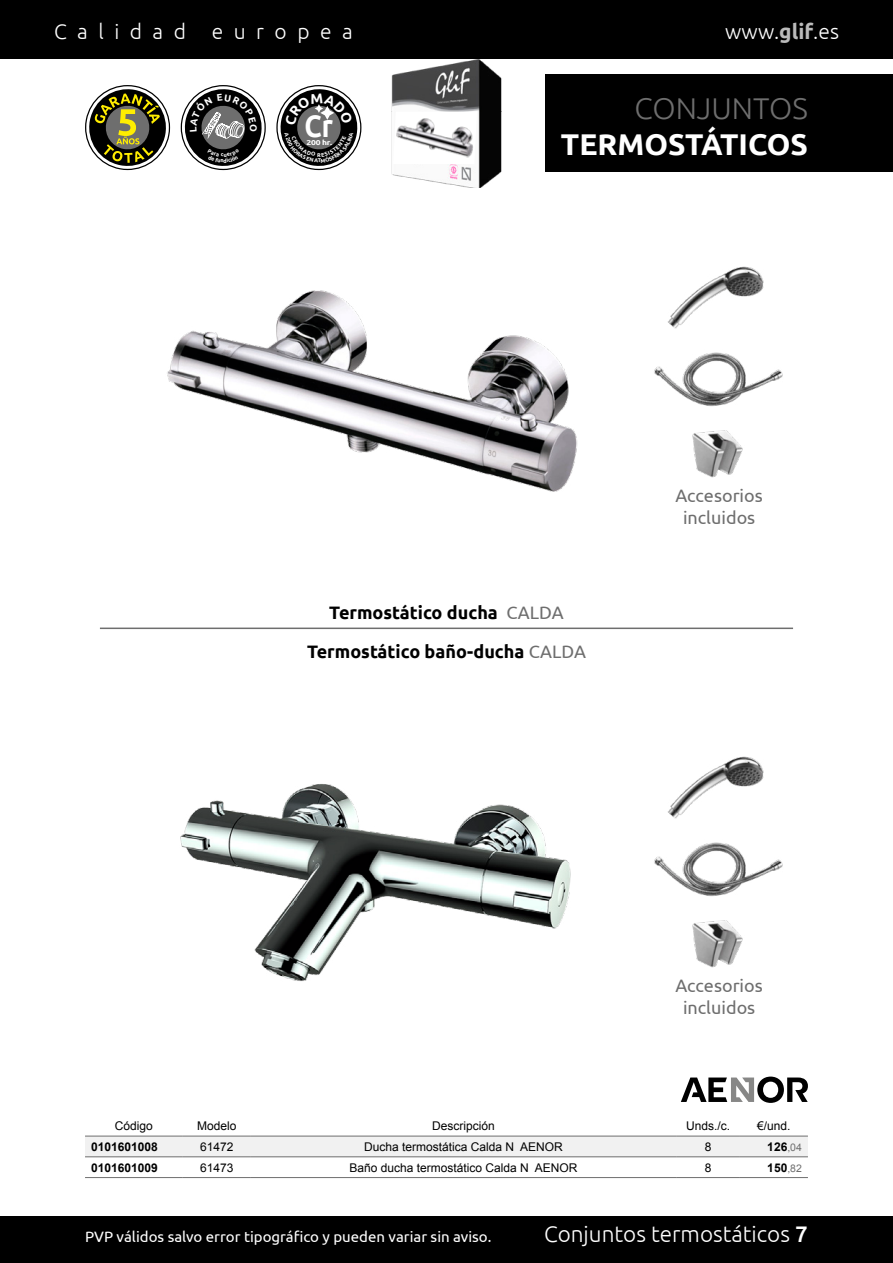
<style>
.page{position:relative;width:893px;height:1263px;background:#fff}
.page>*{position:absolute;margin:0;border:0;box-sizing:border-box;transform-origin:0 0}
.t1{font:700 31.2px "Ubuntu";color:#fff;scale:.86 1}
.Titular_blanco_20_Ne{font:700 30px "Ubuntu";color:#fff}
.Titular_gris_20_EXTE{font:300 30px "Ubuntu";color:#6e6e6e}
.t2{font:300 22.5px "Ubuntu";color:#fff}
.t3{font:300 21px "Ubuntu";letter-spacing:.5em;color:#fff}
.t4{font:700 18px "Ubuntu";color:#000}
.t5{font:18px/21.6px "Ubuntu";color:#6e6e6e;text-align:center}
.t6{font:15px "Ubuntu";color:#fff}
.basico{font:12px "Arial";color:#000}
.columna_izq{font:700 12px "Arial";color:#000}
.precio{font:700 12px "Arial";color:#000}
.t7{font:700 7.05px "Ubuntu";color:#fff;scale:1.21 1}
.t8{font:700 5.55px "Ubuntu";color:#fff}
.s1{font-weight:700;color:#bbb}
.s2{font-weight:400;color:#6e6e6e}
.s3{font-weight:400;font-size:10.5px;color:#6e6e6e}
.s4{font-weight:500}
</style>
<div class="page">
<div style="left:0;top:0;width:893px;height:59px;background:#000"></div>
<div style="left:0;top:1216px;width:893px;height:47px;background:#000"></div>
<div style="left:545px;top:74px;width:348px;height:98px;background:#000"></div>
<div style="left:85px;top:1135px;width:723px;height:21px;background:#f1f1f1"></div>
<hr style="left:183px;top:1136px;width:68px;height:1px;background:#6e6e6e">
<hr style="left:676px;top:1136px;width:64px;height:1px;background:#6e6e6e">
<hr style="left:183px;top:1156px;width:68px;height:1px;background:#6e6e6e">
<hr style="left:676px;top:1156px;width:64px;height:1px;background:#6e6e6e">
<hr style="left:183px;top:1177px;width:68px;height:1px;background:#6e6e6e">
<hr style="left:676px;top:1177px;width:64px;height:1px;background:#6e6e6e">
<hr style="left:85px;top:1136px;width:98px;height:1px;background:#6e6e6e">
<hr style="left:251px;top:1136px;width:425px;height:1px;background:#6e6e6e">
<hr style="left:85px;top:1156px;width:98px;height:1px;background:#6e6e6e">
<hr style="left:251px;top:1156px;width:425px;height:1px;background:#6e6e6e">
<hr style="left:85px;top:1177px;width:98px;height:1px;background:#6e6e6e">
<hr style="left:251px;top:1177px;width:425px;height:1px;background:#6e6e6e">
<hr style="left:740px;top:1136px;width:68px;height:1px;background:#6e6e6e">
<hr style="left:740px;top:1156px;width:68px;height:1px;background:#6e6e6e">
<hr style="left:740px;top:1177px;width:68px;height:1px;background:#6e6e6e">
<svg style="left:681px;top:1076px;width:127px;height:27px"></svg>
<img style="left:167px;top:290px;width:411px;height:202px">
<img style="left:180px;top:784px;width:391px;height:197px">
<hr style="left:100px;top:627px;width:693px;height:2px;background:#6e6e6e">
<img style="left:391px;top:59px;width:111px;height:129px">
<svg style="left:393px;top:112px;width:84px;height:52px"></svg>
<img style="left:393px;top:118px;width:84px;height:40px">
<img style="left:668px;top:266px;width:96px;height:63px">
<img style="left:654px;top:352px;width:129px;height:55px">
<img style="left:692px;top:430px;width:51px;height:48px">
<img style="left:668px;top:756px;width:96px;height:63px">
<img style="left:654px;top:842px;width:129px;height:55px">
<img style="left:692px;top:920px;width:51px;height:47px">
<svg style="left:85px;top:85px;width:85px;height:85px"></svg>
<svg style="left:181px;top:85px;width:85px;height:85px"></svg>
<svg style="left:276px;top:85px;width:85px;height:85px"></svg>
<h3 class="t3" style="left:54px;top:19px;width:300px">Calidad europea</h3>
<h3 class="t3" style="left:725px;top:19px;width:115px">www.<span class="s1">glif</span>.es</h3>
<p class="t1" style="left:305px;top:107px;width:35px">Cr</p>
<p class="t7" style="left:306px;top:138px;width:23px">200 hr.</p>
<p class="t8" style="left:317px;top:151px;width:5px">R</p>
<p class="Titular_gris_20_EXTE" style="left:634px;top:90px;width:175px">CONJUNTOS</p>
<p class="Titular_blanco_20_Ne" style="left:561px;top:126px;width:248px">TERMOSTÁTICOS</p>
<p class="t5" style="left:675px;top:484px;width:89px">Accesorios incluidos</p>
<p class="t4" style="left:329px;top:602px;width:236px">Termostático ducha <span class="s2">CALDA</span></p>
<p class="t4" style="left:307px;top:640px;width:280px">Termostático baño-ducha <span class="s2">CALDA</span></p>
<p class="t5" style="left:675px;top:974px;width:89px">Accesorios incluidos</p>
<p class="basico" style="left:115px;top:1117px;width:40px">Código</p>
<p class="basico" style="left:197px;top:1117px;width:41px">Modelo</p>
<p class="basico" style="left:432px;top:1117px;width:64px">Descripción</p>
<p class="basico" style="left:686px;top:1117px;width:46px">Unds./c.</p>
<p class="basico" style="left:757px;top:1117px;width:35px">€/und.</p>
<p class="columna_izq" style="left:91px;top:1138px;width:68px">0101601008</p>
<p class="basico" style="left:200px;top:1138px;width:35px">61472</p>
<p class="basico" style="left:364px;top:1138px;width:200px">Ducha termostática Calda N AENOR</p>
<p class="basico" style="left:705px;top:1138px;width:8px">8</p>
<p class="precio" style="left:767px;top:1138px;width:36px">126<span class="s3">,04</span></p>
<p class="columna_izq" style="left:91px;top:1159px;width:68px">0101601009</p>
<p class="basico" style="left:200px;top:1159px;width:35px">61473</p>
<p class="basico" style="left:349px;top:1159px;width:230px">Baño ducha termostático Calda N AENOR</p>
<p class="basico" style="left:705px;top:1159px;width:8px">8</p>
<p class="precio" style="left:767px;top:1159px;width:36px">150<span class="s3">,82</span></p>
<p class="t6" style="left:85px;top:1228px;width:408px">PVP válidos salvo error tipográfico y pueden variar sin aviso.</p>
<h3 class="t2" style="left:544px;top:1220px;width:265px">Conjuntos termostáticos <span class="s4">7</span></h3>
</div>
